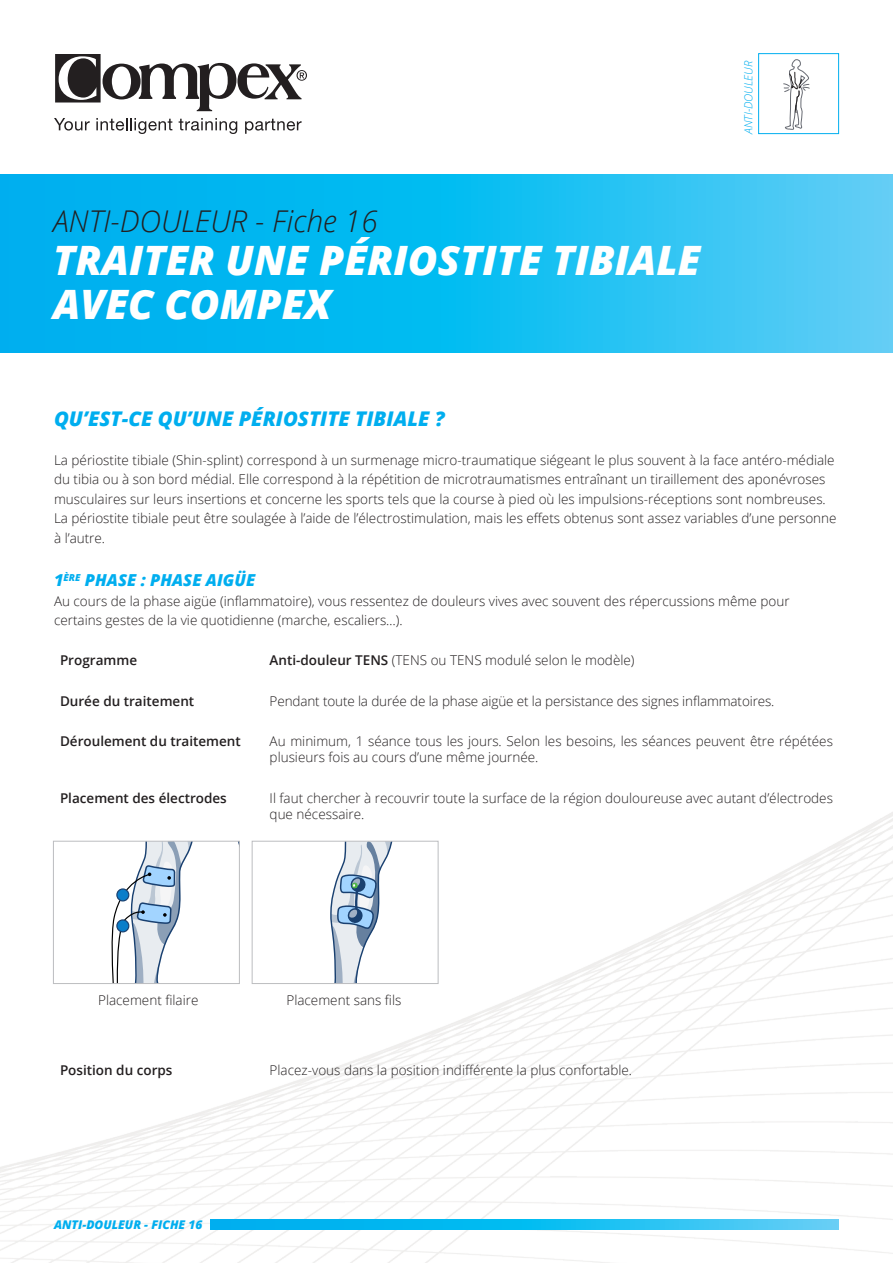
<style>
.page{position:relative;width:893px;height:1263px;background:#fff}
.page>*{position:absolute;margin:0;border:0;box-sizing:border-box;transform-origin:0 0}
.t1{font:italic 800 40.5px/43.5px "Open Sans";color:#fff}
.t2{font:italic 300 30px "Open Sans";color:#231f20}
.Basic_Body{font:italic 800 20.25px "Open Sans";color:#00aeef}
.Basic_Body-2{font:italic 800 16.5px "Open Sans";color:#00aeef}
.Basic_Body-3{font:300 13.5px/19.5px "Open Sans";color:#231f20}
.t3{font:600 13.5px "Open Sans";color:#231f20}
.t4{font:italic 800 12px "Open Sans";color:#00aeef}
.t5{font:italic 300 11.25px "Open Sans";color:#00aeef}
.s1{font-weight:600}
</style>
<div class="page">
<img style="left:0;top:53px;width:893px;height:1210px">
<svg style="left:211px;top:1220px;width:628px;height:9px;background:#1abdf1"></svg>
<svg style="left:54px;top:118px;width:36px;height:13px"></svg>
<svg style="left:96px;top:118px;width:76px;height:16px"></svg>
<svg style="left:179px;top:118px;width:58px;height:16px"></svg>
<svg style="left:245px;top:119px;width:57px;height:15px"></svg>
<svg style="left:55px;top:54px;width:252px;height:57px"></svg>
<svg style="left:0;top:174px;width:893px;height:179px;background:#19bdf1"></svg>
<div style="left:758px;top:53px;width:81px;height:81px;border:1px solid #00aeef"></div>
<svg style="left:783px;top:60px;width:27px;height:70px"></svg>
<div style="left:252px;top:841px;width:186px;height:142px;background:#fff"></div>
<svg style="left:330px;top:843px;width:62px;height:139px"></svg>
<div style="left:252px;top:841px;width:186px;height:143px;border:1px solid #bcbdc0"></div>
<svg style="left:55px;top:843px;width:183px;height:139px"></svg>
<div style="left:117px;top:889px;width:12px;height:12px;background:#0a7eca;border-radius:50%"></div>
<div style="left:116px;top:888px;width:13px;height:13px;border:1px solid #194070;border-radius:50%"></div>
<div style="left:117px;top:920px;width:12px;height:12px;background:#0a7eca;border-radius:50%"></div>
<div style="left:116px;top:919px;width:13px;height:13px;border:1px solid #194070;border-radius:50%"></div>
<div style="left:53px;top:841px;width:187px;height:143px;border:1px solid #bcbdc0"></div>
<p class="t2" style="left:53px;top:200px;width:326px">ANTI-DOULEUR - Fiche 16</p>
<p class="t1" style="left:53px;top:237px;width:649px">TRAITER UNE PÉRIOSTITE TIBIALE<br>AVEC COMPEX</p>
<p class="t5" style="left:741px;top:134px;width:74px;rotate:-90deg">ANTI-DOULEUR</p>
<p class="Basic_Body" style="left:54px;top:403px;width:392px">QU’EST-CE QU’UNE PÉRIOSTITE TIBIALE ?</p>
<p class="Basic_Body-3" style="left:54px;top:450px;width:784px">La périostite tibiale (Shin-splint) correspond à un surmenage micro-traumatique siégeant le plus souvent à la face antéro-médiale du tibia ou à son bord médial. Elle correspond à la répétition de microtraumatismes entraînant un tiraillement des aponévroses musculaires sur leurs insertions et concerne les sports tels que la course à pied où les impulsions-réceptions sont nombreuses.<br>La périostite tibiale peut être soulagée à l’aide de l’électrostimulation, mais les effets obtenus sont assez variables d’une personne à l’autre.</p>
<p class="Basic_Body-2" style="left:54px;top:567px;width:203px">1<sup>ÈRE</sup> PHASE : PHASE AIGÜE</p>
<p class="Basic_Body-3" style="left:54px;top:591px;width:737px">Au cours de la phase aigüe (inflammatoire), vous ressentez de douleurs vives avec souvent des répercussions même pour certains gestes de la vie quotidienne (marche, escaliers…).</p>
<p class="t3" style="left:60px;top:651px;width:79px">Programme</p>
<p class="Basic_Body-3" style="left:270px;top:650px;width:366px"><span class="s1">Anti-douleur TENS</span> (TENS ou TENS modulé selon le modèle)</p>
<p class="t3" style="left:60px;top:692px;width:136px">Durée du traitement</p>
<p class="Basic_Body-3" style="left:270px;top:691px;width:506px">Pendant toute la durée de la phase aigüe et la persistance des signes inflammatoires.</p>
<p class="t3" style="left:60px;top:732px;width:182px">Déroulement du traitement</p>
<p class="Basic_Body-3" style="left:270px;top:733px;width:565px;line-height:16.2px">Au minimum, 1 séance tous les jours. Selon les besoins, les séances peuvent être répétées plusieurs fois au cours d’une même journée.</p>
<p class="t3" style="left:60px;top:788px;width:168px">Placement des électrodes</p>
<p class="Basic_Body-3" style="left:270px;top:789px;width:565px;line-height:16.2px">Il faut chercher à recouvrir toute la surface de la région douloureuse avec autant d’électrodes que nécessaire.</p>
<p class="Basic_Body-3" style="left:98px;top:990px;width:102px">Placement filaire</p>
<p class="Basic_Body-3" style="left:286px;top:990px;width:116px">Placement sans fils</p>
<p class="t3" style="left:60px;top:1061px;width:114px">Position du corps</p>
<p class="Basic_Body-3" style="left:270px;top:1060px;width:364px">Placez-vous dans la position indifférente la plus confortable.</p>
<p class="t4" style="left:54px;top:1216px;width:150px">ANTI-DOULEUR - FICHE 16</p>
</div>
